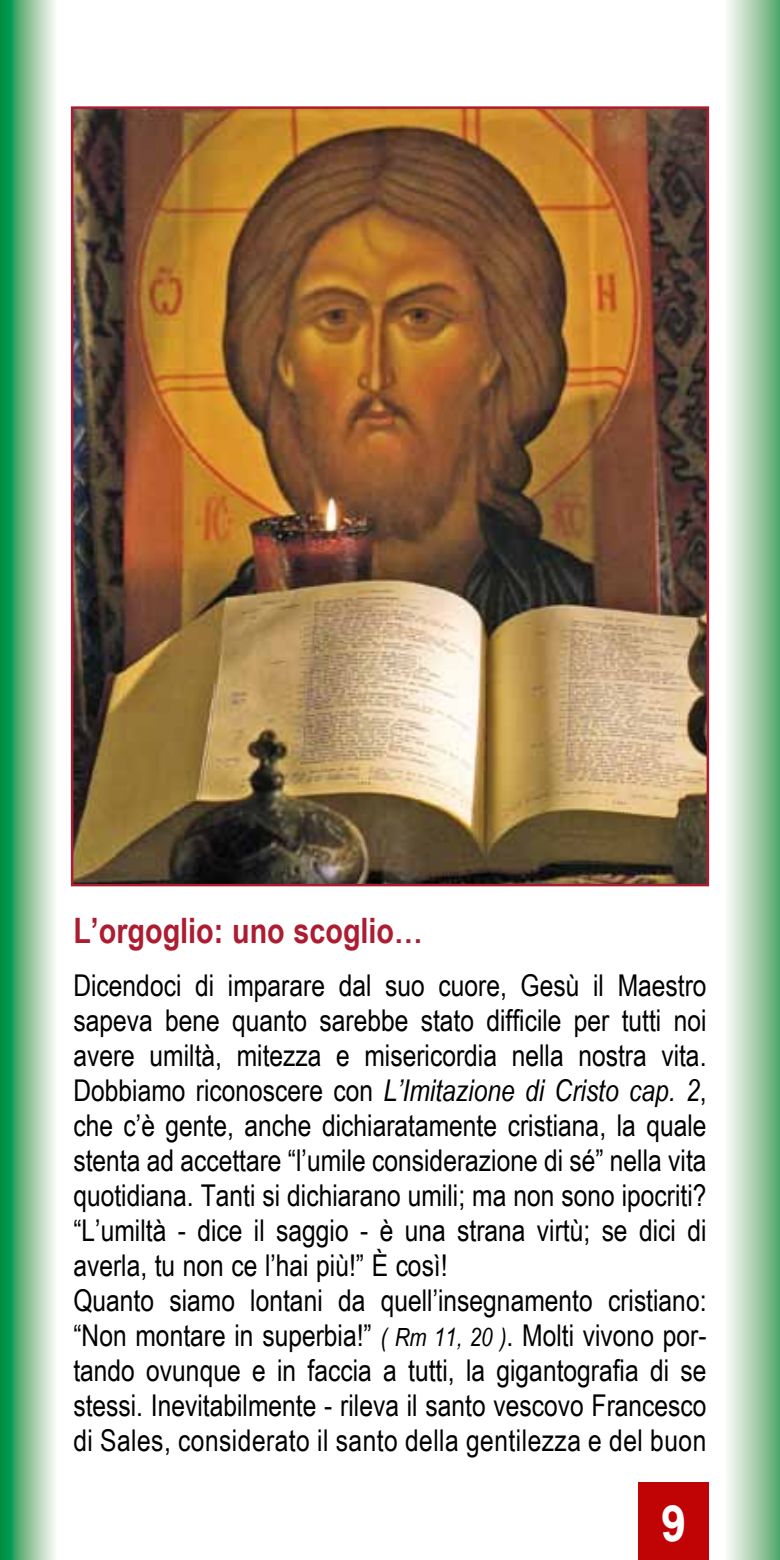
<style>
.page{position:relative;width:780px;height:1560px;background:#fff}
.page>*{position:absolute;margin:0;border:0;box-sizing:border-box;transform-origin:0 0}
.t1{font:700 50px "Arial";color:#fff;scale:.9 1}
.t2{font:700 35px "Arial Narrow";color:#ad1d32}
.t3{font:30px/35px "Arial Narrow";color:#000}
.s1{font-style:italic}
.s2{font-style:italic;font-size:25px}
</style>
<div class="page">
<div style="left:638px;top:1481px;width:71px;height:78px;background:#c00304"></div>
<img style="left:74px;top:109px;width:632px;height:774px">
<svg style="left:1px;top:0;width:54px;height:1559px;background:#76be90"></svg>
<div style="left:723px;top:0;width:57px;height:1559px;background:linear-gradient(to right,#fff,#57a86a)"></div>
<hr style="left:0;top:0;width:1px;height:1559px;background:#008d3d">
<p class="t2" style="left:73px;top:910px;width:351px">L’orgoglio: uno scoglio…</p>
<p class="t3" style="left:73px;top:967px;width:634px">Dicendoci di imparare dal suo cuore, Gesù il Maestro sapeva bene quanto sarebbe stato difficile per tutti noi avere umiltà, mitezza e misericordia nella nostra vita.<br>Dobbiamo riconoscere con <span class="s1">L’Imitazione di Cristo cap. 2</span>, che c’è gente, anche dichiaratamente cristiana, la quale stenta ad accettare “l’umile considerazione di sé” nella vita quotidiana. Tanti si dichiarano umili; ma non sono ipocriti? “L’umiltà - dice il saggio - è una strana virtù; se dici di averla, tu non ce l’hai più!” È così!<br>Quanto siamo lontani da quell’insegnamento cristiano: “Non montare in superbia!” <span class="s2">( Rm 11, 20 )</span>. Molti vivono por&shy;tando ovunque e in faccia a tutti, la gigantografia di se stessi. Inevitabilmente - rileva il santo vescovo Francesco di Sales, considerato il santo della gentilezza e del buon</p>
<h1 class="t1" style="left:661px;top:1494px;width:29px">9</h1>
</div>
